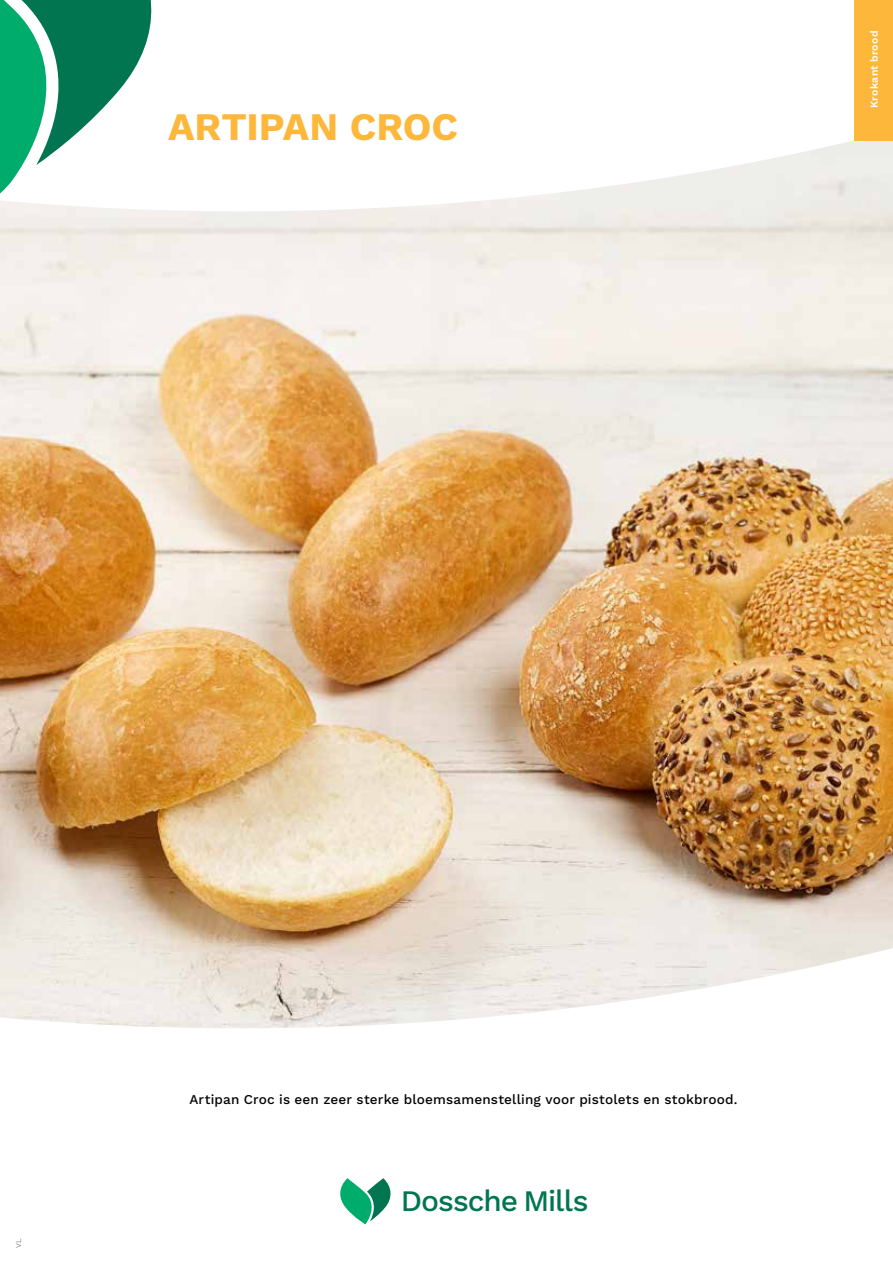
<style>
.page{position:relative;width:893px;height:1263px;background:#fff}
.page>*{position:absolute;margin:0;border:0;box-sizing:border-box;transform-origin:0 0}
.t1{font:700 39px "Work Sans";letter-spacing:-.005em;color:#fdb73b}
.t2{font:500 29.7px "Work Sans";letter-spacing:-.035em;color:#007550}
.t3{font:500 13.5px "Work Sans";letter-spacing:.01em;color:#000}
.t4{font:600 10.5px "Work Sans";letter-spacing:.02em;color:#fff}
.t5{font:7.5px "Work Sans";color:#808285}
</style>
<div class="page">
<img style="left:0;top:309px;width:893px;height:719px">
<svg style="left:0;top:0;width:893px;height:309px"></svg>
<div style="left:855px;top:0;width:38px;height:140px;background:#fdb73b"></div>
<svg style="left:0;top:0;width:157px;height:202px"></svg>
<svg style="left:340px;top:1178px;width:51px;height:46px"></svg>
<h1 class="t1" style="left:168px;top:104px;width:291px">ARTIPAN CROC</h1>
<p class="t4" style="left:868px;top:108px;width:79px;rotate:-90deg">Krokant brood</p>
<p class="t5" style="left:14px;top:1248px;width:11px;rotate:-90deg">VL</p>
<p class="t3" style="left:189px;top:1091px;width:550px">Artipan Croc is een zeer sterke bloemsamenstelling voor pistolets en stokbrood.</p>
<h2 class="t2" style="left:401px;top:1183px;width:189px">Dossche Mills</h2>
</div>
